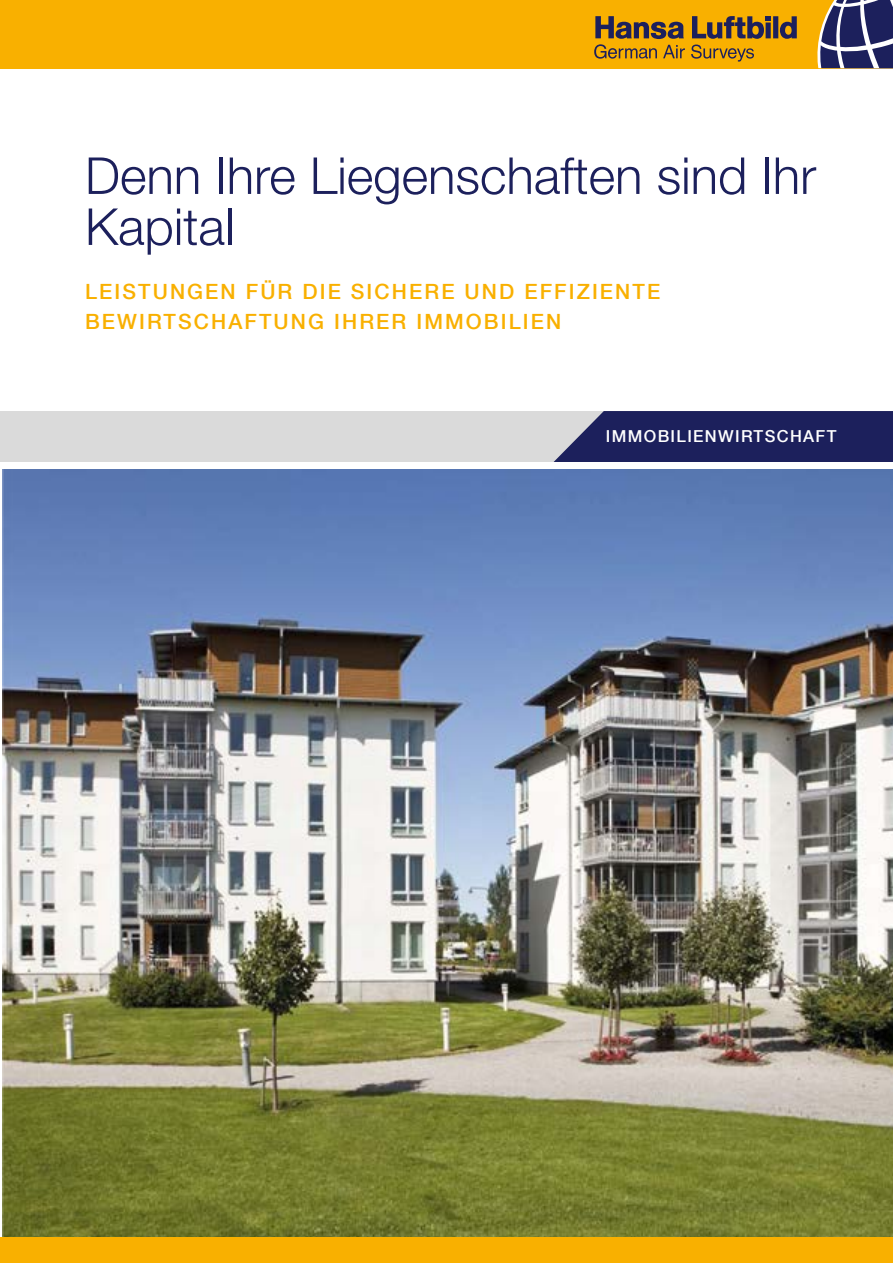
<style>
.page{position:relative;width:893px;height:1263px;background:#fff}
.page>*{position:absolute;margin:0;border:0;box-sizing:border-box;transform-origin:0 0}
.t1{font:300 51px/51px "Helvetica Neue LT Pro";color:#1c205c}
.t2{font:500 21px/30px "Helvetica Neue LT Com";letter-spacing:.1em;color:#f9b000}
.t3{font:500 16.5px "Helvetica Neue LT Com";letter-spacing:.08em;color:#fff}
</style>
<div class="page">
<div style="left:0;top:0;width:893px;height:68px;background:#f9b000"></div>
<img style="left:3px;top:469px;width:890px;height:768px">
<svg style="left:691px;top:45px;width:63px;height:17px"></svg>
<svg style="left:594px;top:16px;width:91px;height:43px"></svg>
<svg style="left:692px;top:16px;width:105px;height:23px"></svg>
<svg style="left:817px;top:0;width:76px;height:68px;background:#5b5a79"></svg>
<div style="left:0;top:1237px;width:893px;height:26px;background:#f9b000"></div>
<div style="left:0;top:411px;width:893px;height:51px;background:#dadada"></div>
<svg style="left:553px;top:411px;width:340px;height:51px;background:#2b2f66"></svg>
<h1 class="t1" style="left:85px;top:149px;width:733px">Denn Ihre Liegenschaften sind Ihr<br>Kapital</h1>
<p class="t2" style="left:85px;top:276px;width:577px">LEISTUNGEN FÜR DIE SICHERE UND EFFIZIENTE<br>BEWIRTSCHAFTUNG IHRER IMMOBILIEN</p>
<p class="t3" style="left:606px;top:426px;width:232px">IMMOBILIENWIRTSCHAFT</p>
</div>
